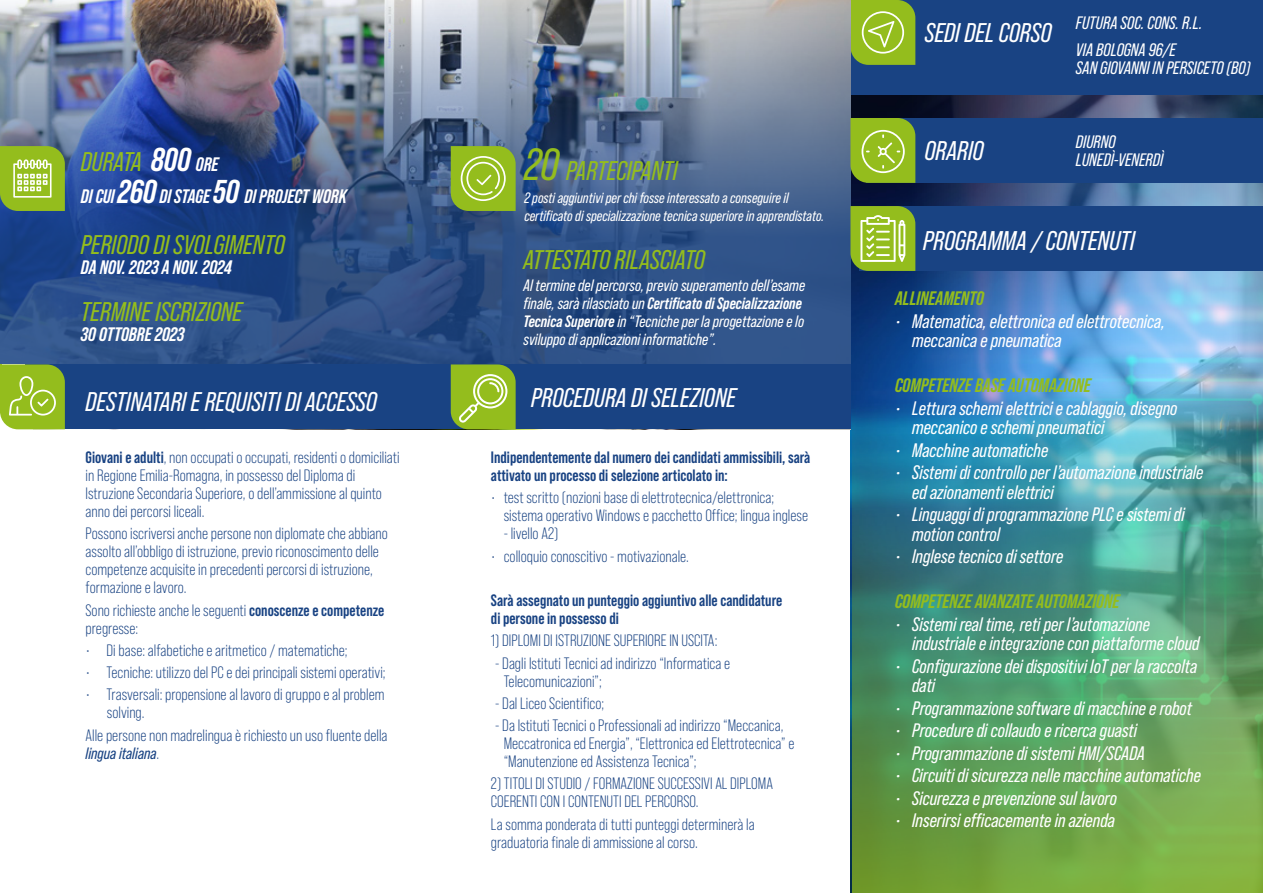
<style>
.page{position:relative;width:1263px;height:893px;background:#fff}
.page>*{position:absolute;margin:0;border:0;box-sizing:border-box;transform-origin:0 0}
.t1{font:italic 27px "Bebas Neue Pro";color:#fff}
.t2{font:italic 27px "Bebas Neue Pro";color:#94bd1d}
.t3{font:italic 19.5px/19.5px "Bebas Neue Pro";color:#fff}
.t4{font:italic 700 19.5px "Bebas Neue Pro";color:#94bd1d}
.t5{font:italic 700 19.5px "Bebas Neue Pro";color:#fff}
.t6{font:italic 18px/26.5px "Bebas Neue Pro";color:#fff}
.t7{font:16.5px/18px "Bebas Neue Pro";color:#194383}
.t8{font:italic 16.5px/18px "Bebas Neue Pro";color:#fff}
.t9{font:700 16.5px/18px "Bebas Neue Pro";color:#194383}
.t10{font:italic 15px/18px "Bebas Neue Pro";color:#fff}
.s1{font-weight:700;font-size:33px;color:#fff}
.s2{font-weight:700;font-size:19.5px;color:#fff}
.s3{font-size:33px}
.s4{font-weight:700}
.s5{font-style:italic}
.s6{font-size:45px}
</style>
<div class="page">
<img style="left:851px;top:95px;width:412px;height:798px">
<div style="left:850px;top:0;width:413px;height:95px;background:#194383"></div>
<svg style="left:851px;top:0;width:64px;height:65px;background:#99be33"></svg>
<img style="left:852px;top:298px;width:411px;height:595px">
<img style="left:0;top:0;width:851px;height:364px">
<div style="left:25px;top:364px;width:826px;height:65px;background:#194383"></div>
<svg style="left:0;top:146px;width:65px;height:65px;background:#9fc241"></svg>
<svg style="left:451px;top:364px;width:65px;height:65px;background:#9bbf3b"></svg>
<div style="left:860px;top:206px;width:403px;height:65px;background:#194383"></div>
<svg style="left:850px;top:206px;width:65px;height:65px;background:#a0c246"></svg>
<svg style="left:0;top:364px;width:65px;height:65px;background:#9bc036"></svg>
<svg style="left:451px;top:146px;width:65px;height:65px;background:#9bc038"></svg>
<div style="left:866px;top:118px;width:397px;height:65px;background:#194383"></div>
<svg style="left:850px;top:118px;width:65px;height:65px;background:#97bc32"></svg>
<hr style="left:0;top:364px;width:1px;height:49px;background:#94bd1d">
<h1 class="t2" style="left:81px;top:147px;width:139px">DURATA <span class="s1">800</span> <span class="s2">ORE</span></h1>
<p class="t5" style="left:81px;top:186px;width:268px">DI CUI <span class="s3">260</span> DI STAGE <span class="s3">50</span> DI PROJECT WORK</p>
<h1 class="t2" style="left:81px;top:229px;width:205px">PERIODO DI SVOLGIMENTO</h1>
<p class="t5" style="left:81px;top:256px;width:153px">DA NOV. 2023 A NOV. 2024</p>
<h1 class="t2" style="left:81px;top:296px;width:163px">TERMINE ISCRIZIONE</h1>
<p class="t5" style="left:81px;top:323px;width:105px">30 OTTOBRE 2023</p>
<h1 class="t1" style="left:86px;top:386px;width:293px">DESTINATARI E REQUISITI DI ACCESSO</h1>
<p class="t7" style="left:86px;top:448px;width:316px"><span class="s4">Giovani e adulti</span>, non occupati o occupati, residenti o domiciliati in Regione Emilia-Romagna, in possesso del Diploma di Istruzione Secondaria Superiore, o dell’ammissione al quinto anno dei percorsi liceali.</p>
<p class="t7" style="left:86px;top:525px;width:304px">Possono iscriversi anche persone non diplomate che abbiano assolto all’obbligo di istruzione, previo riconoscimento delle competenze acquisite in precedenti percorsi di istruzione, formazione e lavoro.</p>
<p class="t7" style="left:86px;top:601px;width:300px">Sono richieste anche le seguenti <span class="s4">conoscenze e competenze </span>pregresse:</p>
<p class="t7" style="left:86px;top:641px;width:263px">• Di base: alfabetiche e aritmetico / matematiche;</p>
<p class="t7" style="left:86px;top:663px;width:301px">• Tecniche: utilizzo del PC e dei principali sistemi operativi;</p>
<p class="t7" style="left:107px;top:686px;width:279px;text-indent:-21px">• Trasversali: propensione al lavoro di gruppo e al problem solving.</p>
<p class="t7" style="left:86px;top:726px;width:303px">Alle persone non madrelingua è richiesto un uso fluente della <span class="s5">lingua italiana</span>.</p>
<h1 class="t2" style="left:524px;top:156px;width:155px"><span class="s6">20</span> PARTECIPANTI</h1>
<p class="t10" style="left:524px;top:188px;width:301px">2 posti aggiuntivi per chi fosse interessato a conseguire il certificato di specializzazione tecnica superiore in apprendistato.</p>
<h1 class="t2" style="left:523px;top:244px;width:183px">ATTESTATO RILASCIATO</h1>
<p class="t8" style="left:523px;top:276px;width:283px">Al termine del percorso, previo superamento dell’esame finale, sarà rilasciato un <span class="s4">Certificato di Specializzazione Tecnica Superiore</span> in “Tecniche per la progettazione e lo sviluppo di applicazioni informatiche”.</p>
<h1 class="t1" style="left:531px;top:382px;width:206px">PROCEDURA DI SELEZIONE</h1>
<p class="t9" style="left:491px;top:448px;width:321px">Indipendentemente dal numero dei candidati ammissibili, sarà attivato un processo di selezione articolato in:</p>
<p class="t7" style="left:504px;top:489px;width:306px;text-indent:-13px">• test scritto (nozioni base di elettrotecnica/elettronica; sistema operativo Windows e pacchetto Office; lingua inglese</p>
<p class="t7" style="left:504px;top:525px;width:56px">- livello A2)</p>
<p class="t7" style="left:491px;top:547px;width:199px">• colloquio conoscitivo - motivazionale.</p>
<p class="t9" style="left:491px;top:591px;width:293px">Sarà assegnato un punteggio aggiuntivo alle candidature di persone in possesso di</p>
<p class="t7" style="left:491px;top:632px;width:228px">1) DIPLOMI DI ISTRUZIONE SUPERIORE IN USCITA:</p>
<p class="t7" style="left:504px;top:654px;width:228px;text-indent:-8px">- Dagli Istituti Tecnici ad indirizzo “Informatica e<br>Telecomunicazioni”;</p>
<p class="t7" style="left:495px;top:694px;width:110px">- Dal Liceo Scientifico;</p>
<p class="t7" style="left:504px;top:716px;width:292px;text-indent:-8px">- Da Istituti Tecnici o Professionali ad indirizzo “Meccanica,<br>Meccatronica ed Energia”, “Elettronica ed Elettrotecnica” e “Manutenzione ed Assistenza Tecnica”;</p>
<p class="t7" style="left:491px;top:775px;width:284px">2) TITOLI DI STUDIO / FORMAZIONE SUCCESSIVI AL DIPLOMA<br>COERENTI CON I CONTENUTI DEL PERCORSO.</p>
<p class="t7" style="left:491px;top:815px;width:265px">La somma ponderata di tutti punteggi determinerà la graduatoria finale di ammissione al corso.</p>
<h1 class="t1" style="left:925px;top:18px;width:128px">SEDI DEL CORSO</h1>
<p class="t6" style="left:1076px;top:9px;width:128px">FUTURA SOC. CONS. R.L.<br>VIA BOLOGNA 96/E</p>
<p class="t6" style="left:1076px;top:54px;width:176px">SAN GIOVANNI IN PERSICETO (BO)</p>
<h1 class="t1" style="left:925px;top:136px;width:60px">ORARIO</h1>
<p class="t6" style="left:1076px;top:133px;width:89px;line-height:18px">DIURNO<br>LUNEDÌ-VENERDÌ</p>
<h1 class="t1" style="left:923px;top:226px;width:213px">PROGRAMMA / CONTENUTI</h1>
<p class="t4" style="left:895px;top:287px;width:90px">ALLINEAMENTO</p>
<p class="t3" style="left:912px;top:311px;width:254px;text-indent:-17px">• Matematica, elettronica ed elettrotecnica, meccanica e pneumatica</p>
<p class="t4" style="left:895px;top:374px;width:197px">COMPETENZE BASE AUTOMAZIONE</p>
<p class="t3" style="left:912px;top:398px;width:267px;text-indent:-17px">• Lettura schemi elettrici e cablaggio, disegno meccanico e schemi pneumatici</p>
<p class="t3" style="left:895px;top:440px;width:155px">• Macchine automatiche</p>
<p class="t3" style="left:912px;top:463px;width:293px;text-indent:-17px">• Sistemi di controllo per l’automazione industriale ed azionamenti elettrici</p>
<p class="t3" style="left:912px;top:505px;width:274px;text-indent:-17px">• Linguaggi di programmazione PLC e sistemi di motion control</p>
<p class="t3" style="left:895px;top:547px;width:170px">• Inglese tecnico di settore</p>
<p class="t4" style="left:895px;top:590px;width:226px">COMPETENZE AVANZATE AUTOMAZIONE</p>
<p class="t3" style="left:912px;top:614px;width:289px;text-indent:-17px">• Sistemi real time, reti per l’automazione industriale e integrazione con piattaforme cloud</p>
<p class="t3" style="left:912px;top:656px;width:286px;text-indent:-17px">• Configurazione dei dispositivi IoT per la raccolta dati</p>
<p class="t3" style="left:895px;top:698px;width:298px">• Programmazione software di macchine e robot</p>
<p class="t3" style="left:895px;top:720px;width:243px">• Procedure di collaudo e ricerca guasti</p>
<p class="t3" style="left:895px;top:743px;width:251px">• Programmazione di sistemi HMI/SCADA</p>
<p class="t3" style="left:895px;top:765px;width:307px">• Circuiti di sicurezza nelle macchine automatiche</p>
<p class="t3" style="left:895px;top:788px;width:223px">• Sicurezza e prevenzione sul lavoro</p>
<p class="t3" style="left:895px;top:810px;width:221px">• Inserirsi efficacemente in azienda</p>
</div>
